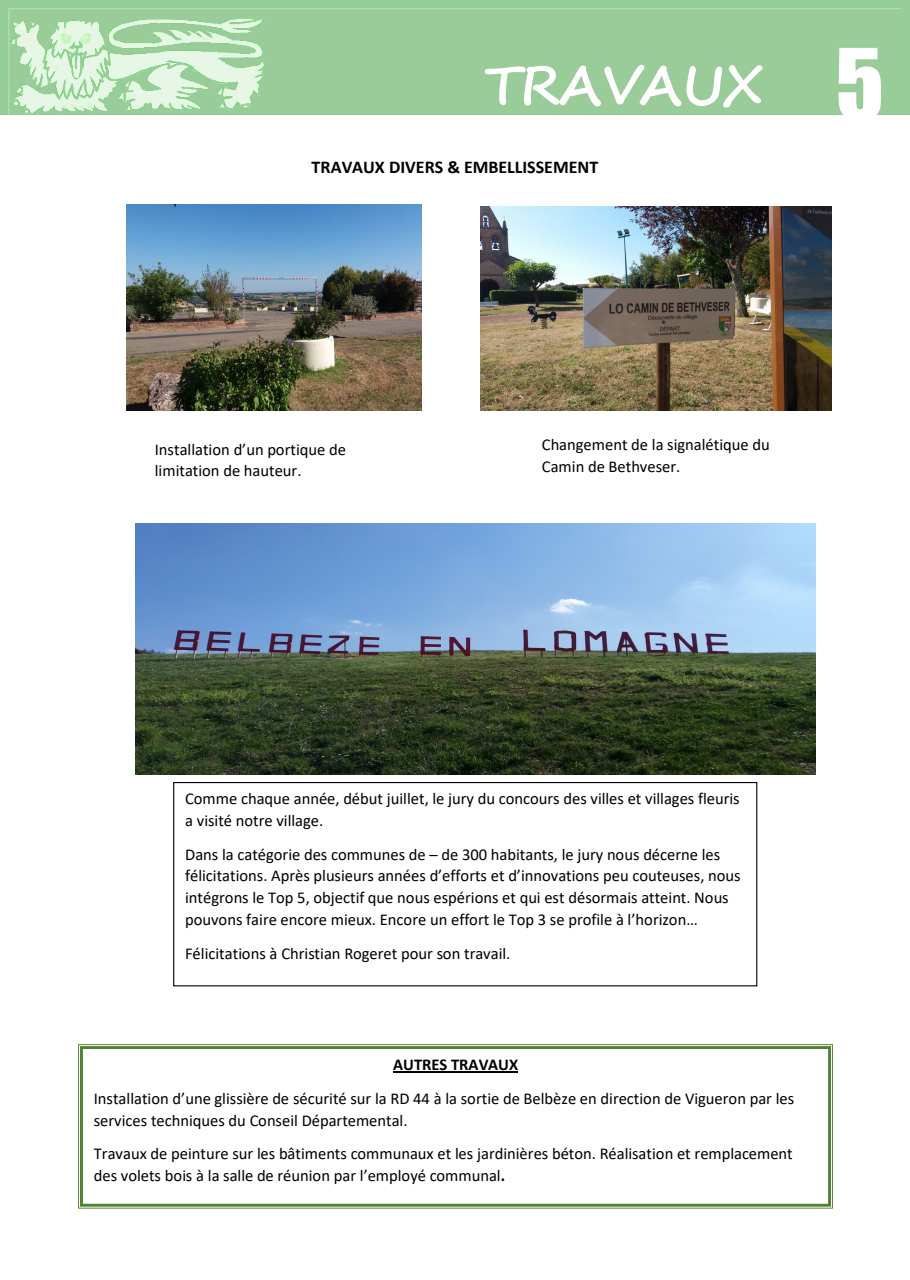
<style>
.page{position:relative;width:910px;height:1280px;background:#fff}
.page>*{position:absolute;margin:0;border:0;box-sizing:border-box;transform-origin:0 0}
.t1{font:700 54px "Segoe Print";color:#fff}
.t2{font:700 18px "Calibri";color:#000}
.t3{font:16.5px/21.8px "Calibri";color:#000}
.t4{font:700 16.5px "Calibri";color:#000}
.s1{font-family:"Impact";font-weight:400;font-size:90px}
.s2{font-weight:700}
</style>
<div class="page">
<div style="left:0;top:0;width:910px;height:114px;background:#97cd99"></div>
<img style="left:9px;top:9px;width:891px;height:106px">
<img style="left:10px;top:16px;width:255px;height:99px">
<svg style="left:78px;top:1044px;width:755px;height:165px"></svg>
<hr style="left:393px;top:1072px;width:125px;height:1px;background:#000">
<img style="left:480px;top:206px;width:352px;height:204px">
<img style="left:126px;top:204px;width:295px;height:206px">
<img style="left:136px;top:523px;width:679px;height:251px">
<div style="left:173px;top:782px;width:584px;height:204px;border:1px solid #000"></div>
<h1 class="t1" style="left:484px;top:36px;width:401px">TRAVAUX <span class="s1">5</span></h1>
<p class="t2" style="left:312px;top:154px;width:288px">TRAVAUX DIVERS &amp; EMBELLISSEMENT</p>
<p class="t3" style="left:155px;top:438px;width:193px">Installation d’un portique de limitation de hauteur.</p>
<p class="t3" style="left:542px;top:434px;width:229px">Changement de la signalétique du<br>Camin de Bethveser.</p>
<p class="t3" style="left:185px;top:787px;width:556px">Comme chaque année, début juillet, le jury du concours des villes et villages fleuris a visité notre village.</p>
<p class="t3" style="left:185px;top:843px;width:557px">Dans la catégorie des communes de – de 300 habitants, le jury nous décerne les félicitations. Après plusieurs années d’efforts et d’innovations peu couteuses, nous intégrons le Top 5, objectif que nous espérions et qui est désormais atteint. Nous pouvons faire encore mieux. Encore un effort le Top 3 se profile à l’horizon…</p>
<p class="t3" style="left:185px;top:942px;width:327px">Félicitations à Christian Rogeret pour son travail.</p>
<p class="t4" style="left:393px;top:1053px;width:127px">AUTRES TRAVAUX</p>
<p class="t3" style="left:94px;top:1087px;width:702px">Installation d’une glissière de sécurité sur la RD 44 à la sortie de Belbèze en direction de Vigueron par les services techniques du Conseil Départemental.</p>
<p class="t3" style="left:94px;top:1142px;width:701px">Travaux de peinture sur les bâtiments communaux et les jardinières béton. Réalisation et remplacement des volets bois à la salle de réunion par l’employé communal<span class="s2">.</span></p>
</div>
